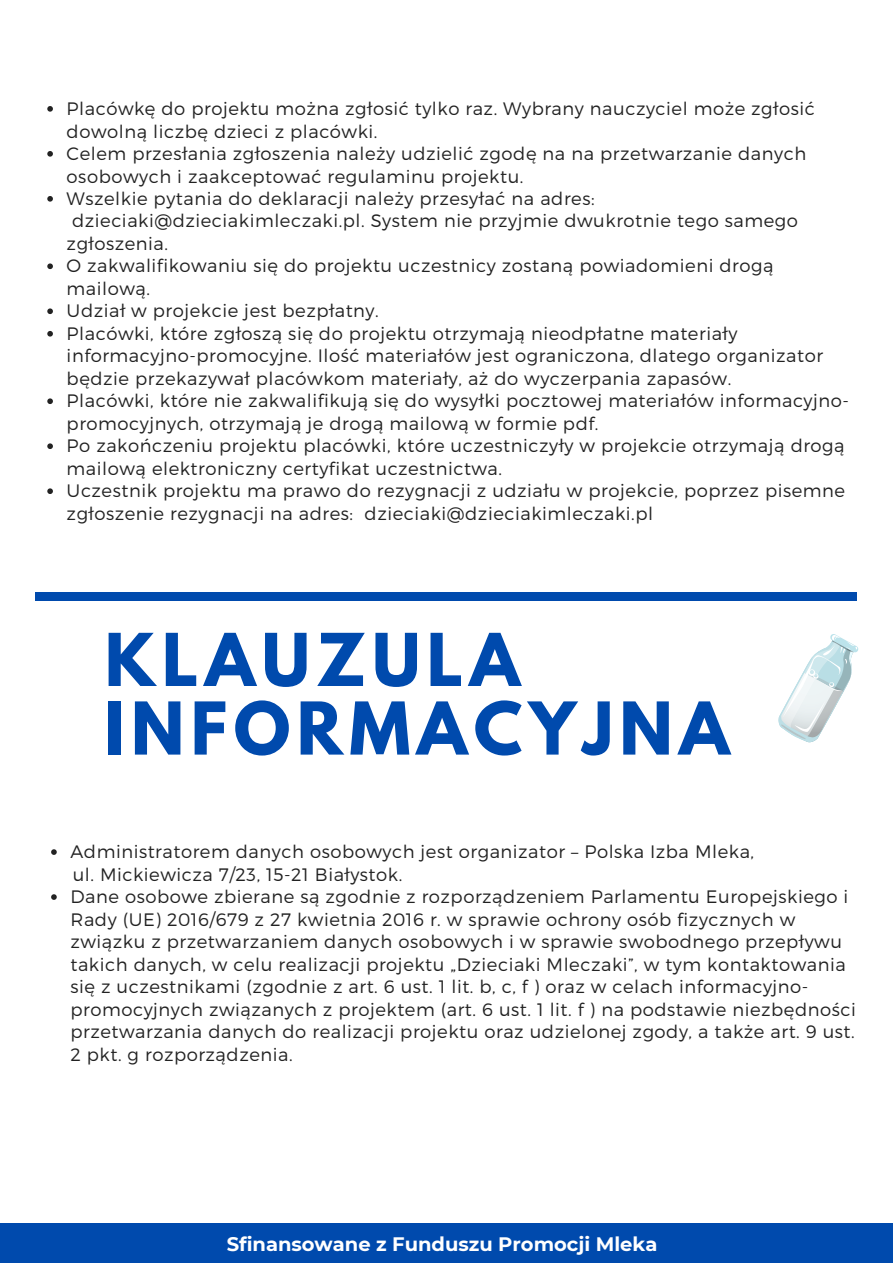
<style>
.page{position:relative;width:893px;height:1264px;background:#fff}
.page>*{position:absolute;margin:0;border:0;box-sizing:border-box;transform-origin:0 0}
.t1{font:700 64.5px/68.6px "League Spartan";letter-spacing:.1em;color:#004aad}
.t2{font:700 19.5px "Montserrat";color:#fff}
.t3{font:300 18px/22.5px "Montserrat";letter-spacing:.03em;color:#222}
</style>
<div class="page">
<div style="left:35px;top:592px;width:821px;height:8px;background:#004aad"></div>
<svg style="left:47px;top:106px;width:6px;height:6px"></svg>
<svg style="left:47px;top:151px;width:6px;height:6px"></svg>
<svg style="left:47px;top:196px;width:6px;height:6px"></svg>
<svg style="left:47px;top:263px;width:6px;height:6px"></svg>
<svg style="left:47px;top:308px;width:6px;height:6px"></svg>
<svg style="left:47px;top:331px;width:6px;height:5px"></svg>
<svg style="left:47px;top:398px;width:6px;height:6px"></svg>
<svg style="left:47px;top:443px;width:6px;height:6px"></svg>
<svg style="left:47px;top:488px;width:6px;height:6px"></svg>
<svg style="left:51px;top:849px;width:6px;height:5px"></svg>
<svg style="left:51px;top:894px;width:6px;height:5px"></svg>
<div style="left:0;top:1223px;width:892px;height:39px;background:#004aad"></div>
<svg style="left:778px;top:634px;width:80px;height:108px"></svg>
<p class="t3" style="left:67px;top:96px;width:749px">Placówkę do projektu można zgłosić tylko raz. Wybrany nauczyciel może zgłosić</p>
<p class="t3" style="left:67px;top:119px;width:312px">dowolną liczbę dzieci z placówki.</p>
<p class="t3" style="left:67px;top:141px;width:741px">Celem przesłania zgłoszenia należy udzielić zgodę na na przetwarzanie danych</p>
<p class="t3" style="left:67px;top:164px;width:458px">osobowych i zaakceptować regulaminu projektu.</p>
<p class="t3" style="left:67px;top:186px;width:529px">Wszelkie pytania do deklaracji należy przesyłać na adres:</p>
<p class="t3" style="left:72px;top:209px;width:727px">dzieciaki@dzieciakimleczaki.pl. System nie przyjmie dwukrotnie tego samego</p>
<p class="t3" style="left:67px;top:231px;width:103px">zgłoszenia.</p>
<p class="t3" style="left:67px;top:254px;width:708px">O zakwalifikowaniu się do projektu uczestnicy zostaną powiadomieni drogą</p>
<p class="t3" style="left:67px;top:276px;width:85px">mailową.</p>
<p class="t3" style="left:67px;top:299px;width:313px">Udział w projekcie jest bezpłatny.</p>
<p class="t3" style="left:67px;top:321px;width:672px">Placówki, które zgłoszą się do projektu otrzymają nieodpłatne materiały</p>
<p class="t3" style="left:67px;top:344px;width:757px">informacyjno-promocyjne. Ilość materiałów jest ograniczona, dlatego organizator</p>
<p class="t3" style="left:67px;top:366px;width:666px">będzie przekazywał placówkom materiały, aż do wyczerpania zapasów.</p>
<p class="t3" style="left:67px;top:389px;width:783px">Placówki, które nie zakwalifikują się do wysyłki pocztowej materiałów informacyjno-</p>
<p class="t3" style="left:67px;top:411px;width:533px">promocyjnych, otrzymają je drogą mailową w formie pdf.</p>
<p class="t3" style="left:67px;top:434px;width:779px">Po zakończeniu projektu placówki, które uczestniczyły w projekcie otrzymają drogą</p>
<p class="t3" style="left:67px;top:456px;width:437px">mailową elektroniczny certyfikat uczestnictwa.</p>
<p class="t3" style="left:67px;top:479px;width:779px">Uczestnik projektu ma prawo do rezygnacji z udziału w projekcie, poprzez pisemne</p>
<p class="t3" style="left:67px;top:501px;width:588px">zgłoszenie rezygnacji na adres: dzieciaki@dzieciakimleczaki.pl</p>
<h1 class="t1" style="left:105px;top:634px;width:626px">KLAUZULA<br>INFORMACYJNA</h1>
<p class="t3" style="left:70px;top:839px;width:685px">Administratorem danych osobowych jest organizator – Polska Izba Mleka,</p>
<p class="t3" style="left:70px;top:884px;width:786px">Dane osobowe zbierane są zgodnie z rozporządzeniem Parlamentu Europejskiego i Rady (UE) 2016/679 z 27 kwietnia 2016 r. w sprawie ochrony osób fizycznych w związku z przetwarzaniem danych osobowych i w sprawie swobodnego przepływu takich danych, w celu realizacji projektu „Dzieciaki Mleczaki”, w tym kontaktowania się z uczestnikami (zgodnie z art. 6 ust. 1 lit. b, c, f ) oraz w celach informacyjno&shy;promocyjnych związanych z projektem (art. 6 ust. 1 lit. f ) na podstawie niezbędności przetwarzania danych do realizacji projektu oraz udzielonej zgody, a także art. 9 ust.<br>2 pkt. g rozporządzenia.</p>
<p class="t3" style="left:73px;top:862px;width:331px">ul. Mickiewicza 7/23, 15-21 Białystok.</p>
<p class="t2" style="left:227px;top:1231px;width:432px">Sfinansowane z Funduszu Promocji Mleka</p>
</div>
